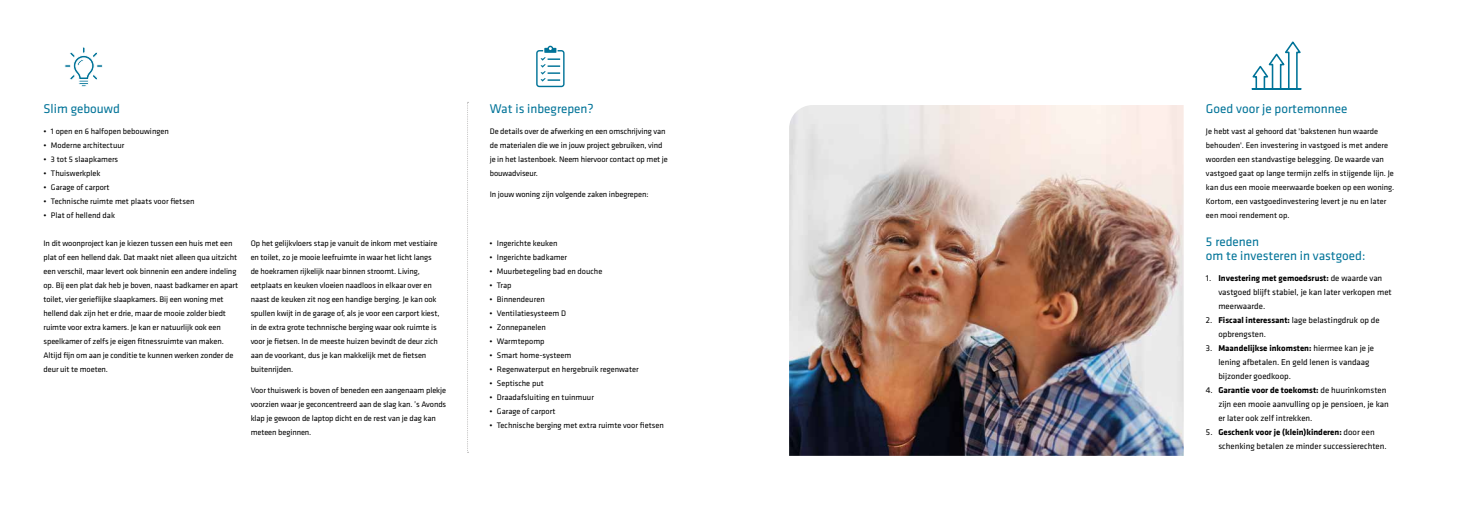
<style>
.page{position:relative;width:1474px;height:521px;background:#fff}
.page>*{position:absolute;margin:0;border:0;box-sizing:border-box;transform-origin:0 0}
.t1{font:13.12px/14px "Klavika";color:#007398}
.t2{font:8.75px/14px "Klavika";color:#000}
.t3{font:8.31px/14px "Klavika";letter-spacing:-.01em;color:#000}
.s1{font-weight:700}
</style>
<div class="page">
<svg style="left:1251px;top:41px;width:51px;height:49px"></svg>
<svg style="left:536px;top:46px;width:28px;height:41px"></svg>
<svg style="left:64px;top:47px;width:39px;height:40px"></svg>
<svg style="left:467px;top:102px;width:1px;height:351px"></svg>
<img style="left:789px;top:105px;width:394px;height:351px">
<h1 class="t1" style="left:44px;top:102px;width:78px">Slim gebouwd</h1>
<p class="t3" style="left:44px;top:125px;width:127px">• 1 open en 6 halfopen bebouwingen</p>
<p class="t3" style="left:44px;top:139px;width:82px">• Moderne architectuur</p>
<p class="t3" style="left:44px;top:153px;width:76px">• 3 tot 5 slaapkamers</p>
<p class="t3" style="left:44px;top:167px;width:59px">• Thuiswerkplek</p>
<p class="t3" style="left:44px;top:181px;width:68px">• Garage of carport</p>
<p class="t3" style="left:44px;top:195px;width:152px">• Technische ruimte met plaats voor fietsen</p>
<p class="t3" style="left:44px;top:209px;width:73px">• Plat of hellend dak</p>
<p class="t3" style="left:44px;top:237px;width:196px">In dit woonproject kan je kiezen tussen een huis met een plat of een hellend dak. Dat maakt niet alleen qua uitzicht een verschil, maar levert ook binnenin een andere indeling op. Bij een plat dak heb je boven, naast badkamer en apart toilet, vier gerieflijke slaapkamers. Bij een woning met hellend dak zijn het er drie, maar de mooie zolder biedt ruimte voor extra kamers. Je kan er natuurlijk ook een speelkamer of zelfs je eigen fitnessruimte van maken.<br>Altijd fijn om aan je conditie te kunnen werken zonder de deur uit te moeten.</p>
<p class="t3" style="left:251px;top:237px;width:190px">Op het gelijkvloers stap je vanuit de inkom met vestiaire en toilet, zo je mooie leefruimte in waar het licht langs de hoekramen rijkelijk naar binnen stroomt. Living, eetplaats en keuken vloeien naadloos in elkaar over en naast de keuken zit nog een handige berging. Je kan ook spullen kwijt in de garage of, als je voor een carport kiest, in de extra grote technnische berging waar ook ruimte is voor je fietsen. In de meeste huizen bevindt de deur zich aan de voorkant, dus je kan makkelijk met de fietsen buitenrijden.</p>
<p class="t3" style="left:251px;top:384px;width:197px">Voor thuiswerk is boven of beneden een aangenaam plekje voorzien waar je geconcentreerd aan de slag kan. ’s Avonds klap je gewoon de laptop dicht en de rest van je dag kan meteen beginnen.</p>
<h1 class="t1" style="left:490px;top:102px;width:106px">Wat is inbegrepen?</h1>
<p class="t3" style="left:490px;top:125px;width:179px">De details over de afwerking en een omschrijving van de materialen die we in jouw project gebruiken, vind je in het lastenboek. Neem hiervoor contact op met je bouwadviseur.</p>
<p class="t3" style="left:490px;top:188px;width:160px">In jouw woning zijn volgende zaken inbegrepen:</p>
<p class="t3" style="left:489px;top:237px;width:70px">• Ingerichte keuken</p>
<p class="t3" style="left:489px;top:251px;width:79px">• Ingerichte badkamer</p>
<p class="t3" style="left:489px;top:265px;width:114px">• Muurbetegeling bad en douche</p>
<p class="t3" style="left:489px;top:279px;width:24px">• Trap</p>
<p class="t3" style="left:489px;top:293px;width:57px">• Binnendeuren</p>
<p class="t3" style="left:489px;top:307px;width:78px">• Ventilatiesysteem D</p>
<p class="t3" style="left:489px;top:321px;width:58px">• Zonnepanelen</p>
<p class="t3" style="left:489px;top:335px;width:57px">• Warmtepomp</p>
<p class="t3" style="left:489px;top:349px;width:83px">• Smart home-systeem</p>
<p class="t3" style="left:489px;top:363px;width:151px">• Regenwaterput en hergebruik regenwater</p>
<p class="t3" style="left:489px;top:377px;width:56px">• Septische put</p>
<p class="t3" style="left:489px;top:391px;width:106px">• Draadafsluiting en tuinmuur</p>
<p class="t3" style="left:489px;top:405px;width:68px">• Garage of carport</p>
<p class="t3" style="left:489px;top:419px;width:176px">• Technische berging met extra ruimte voor fietsen</p>
<h1 class="t1" style="left:1205px;top:102px;width:143px">Goed voor je portemonnee</h1>
<p class="t3" style="left:1205px;top:125px;width:190px">Je hebt vast al gehoord dat 'bakstenen hun waarde behouden'. Een investering in vastgoed is met andere woorden een standvastige belegging. De waarde van vastgoed gaat op lange termijn zelfs in stijgende lijn. Je kan dus een mooie meerwaarde boeken op een woning.<br>Kortom, een vastgoedinvestering levert je nu en later een mooi rendement op.</p>
<h1 class="t1" style="left:1205px;top:235px;width:161px">5 redenen<br>om te investeren in vastgoed:</h1>
<p class="t2" style="left:1218px;top:272px;width:175px;text-indent:-12px">1. <span class="s1">Investering met gemoedsrust:</span> de waarde van vastgoed blijft stabiel, je kan later verkopen met meerwaarde.</p>
<p class="t2" style="left:1218px;top:314px;width:163px;text-indent:-12px">2. <span class="s1">Fiscaal interessant:</span> lage belastingdruk op de opbrengsten.</p>
<p class="t2" style="left:1218px;top:342px;width:157px;text-indent:-12px">3. <span class="s1">Maandelijkse inkomsten:</span> hiermee kan je je lening afbetalen. En geld lenen is vandaag bijzonder goedkoop.</p>
<p class="t2" style="left:1218px;top:384px;width:172px;text-indent:-12px">4. <span class="s1">Garantie voor de toekomst:</span> de huurinkomsten zijn een mooie aanvulling op je pensioen, je kan er later ook zelf intrekken.</p>
<p class="t2" style="left:1218px;top:426px;width:170px;text-indent:-12px">5. <span class="s1">Geschenk voor je (klein)kinderen:</span> door een schenking betalen ze minder successierechten.</p>
</div>
